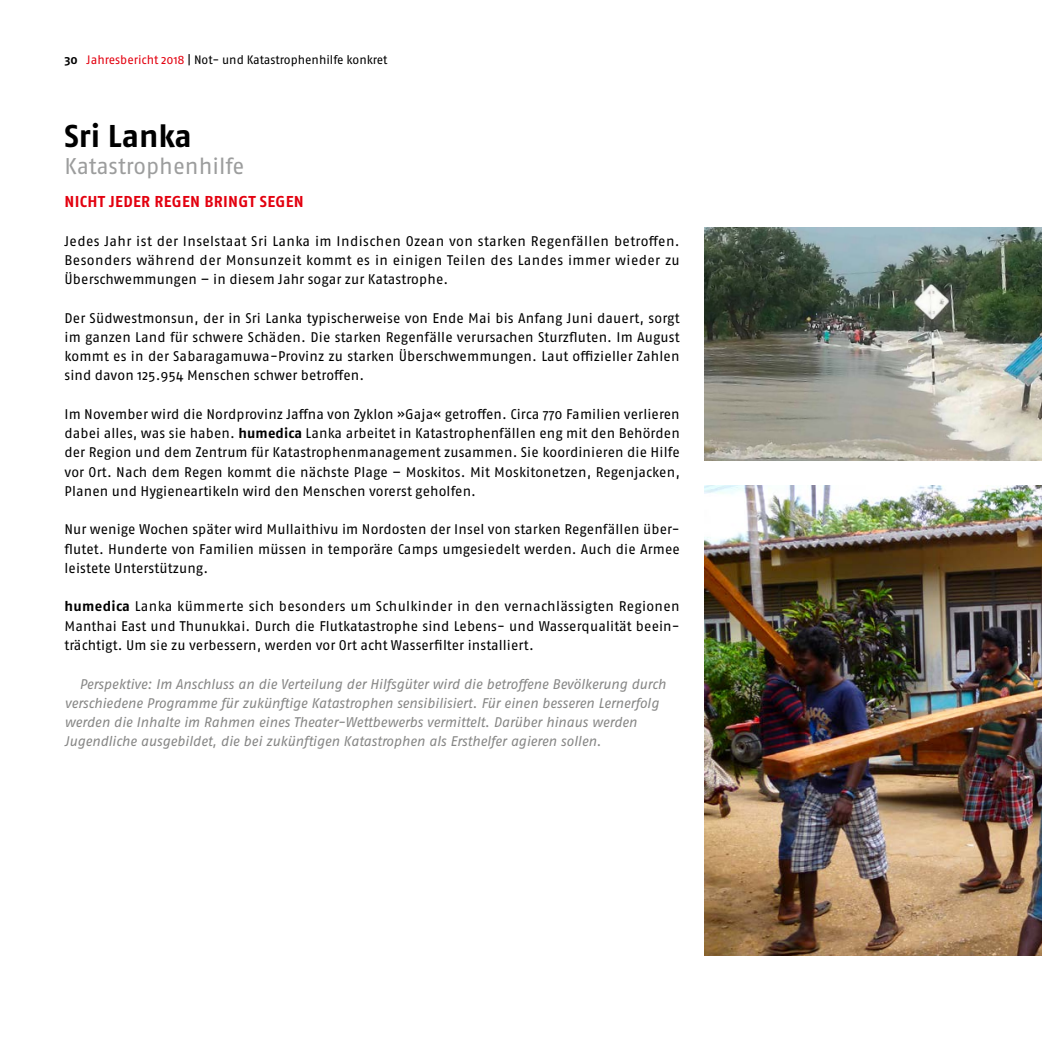
<style>
.page{position:relative;width:1042px;height:1042px;background:#fff}
.page>*{position:absolute;margin:0;border:0;box-sizing:border-box;transform-origin:0 0}
.t1{font:700 31.5px "Fago OT";color:#000}
.t2{font:22.75px "Fago OT";color:#9c9d9d}
.t3{font:700 15.75px "Fago OT";letter-spacing:.02em;color:#e3000f}
.t4{font:14px/19.2px "Fago OT";letter-spacing:.005em;color:#000;text-align:justify}
.t5{font:italic 14px/19.2px "Fago OT";letter-spacing:-.015em;color:#878786}
.t6{font:12.25px "Fago OT";letter-spacing:-.005em;color:#000}
.s1{font-weight:700}
.s2{color:#e3000f}
</style>
<div class="page">
<img style="left:704px;top:485px;width:338px;height:470px">
<img style="left:704px;top:227px;width:338px;height:233px">
<p class="t6" style="left:64px;top:52px;width:325px"><span class="s1">30</span> <span class="s2">Jahresbericht 2018</span> | Not- und Katastrophenhilfe konkret</p>
<h1 class="t1" style="left:64px;top:117px;width:129px">Sri Lanka</h1>
<h2 class="t2" style="left:64px;top:152px;width:181px">Katastrophenhilfe</h2>
<p class="t3" style="left:65px;top:192px;width:241px">NICHT JEDER REGEN BRINGT SEGEN</p>
<p class="t4" style="left:64px;top:231px;width:617px">Jedes Jahr ist der Inselstaat Sri Lanka im Indischen Ozean von starken Regenfällen betroffen.<br>Besonders während der Monsunzeit kommt es in einigen Teilen des Landes immer wieder zu Überschwemmungen – in diesem Jahr sogar zur Katastrophe.</p>
<p class="t4" style="left:64px;top:308px;width:617px">Der Südwestmonsun, der in Sri Lanka typischerweise von Ende Mai bis Anfang Juni dauert, sorgt im ganzen Land für schwere Schäden. Die starken Regenfälle verursachen Sturzfluten. Im August kommt es in der Sabaragamuwa-Provinz zu starken Überschwemmungen. Laut offizieller Zahlen sind davon 125.954 Menschen schwer betroffen.</p>
<p class="t4" style="left:64px;top:404px;width:617px">Im November wird die Nordprovinz Jaffna von Zyklon »Gaja« getroffen. Circa 770 Familien verlieren dabei alles, was sie haben. <span class="s1">humedica</span> Lanka arbeitet in Katastrophenfällen eng mit den Behörden der Region und dem Zentrum für Katastrophenmanagement zusammen. Sie koordinieren die Hilfe vor Ort. Nach dem Regen kommt die nächste Plage – Moskitos. Mit Moskitonetzen, Regenjacken, Planen und Hygieneartikeln wird den Menschen vorerst geholfen.</p>
<p class="t4" style="left:64px;top:520px;width:617px">Nur wenige Wochen später wird Mullaithivu im Nordosten der Insel von starken Regenfällen über&shy;flutet. Hunderte von Familien müssen in temporäre Camps umgesiedelt werden. Auch die Armee leistete Unterstützung.</p>
<p class="t4" style="left:64px;top:597px;width:617px"><span class="s1">humedica</span> Lanka kümmerte sich besonders um Schulkinder in den vernachlässigten Regionen Manthai East und Thunukkai. Durch die Flutkatastrophe sind Lebens- und Wasserqualität beein&shy;trächtigt. Um sie zu verbessern, werden vor Ort acht Wasserfilter installiert.</p>
<p class="t5" style="left:64px;top:674px;width:603px;text-indent:15px">Perspektive: Im Anschluss an die Verteilung der Hilfsgüter wird die betroffene Bevölkerung durch verschiedene Programme für zukünftige Katastrophen sensibilisiert. Für einen besseren Lernerfolg werden die Inhalte im Rahmen eines Theater-Wettbewerbs vermittelt. Darüber hinaus werden Jugendliche ausgebildet, die bei zukünftigen Katastrophen als Ersthelfer agieren sollen.</p>
</div>
